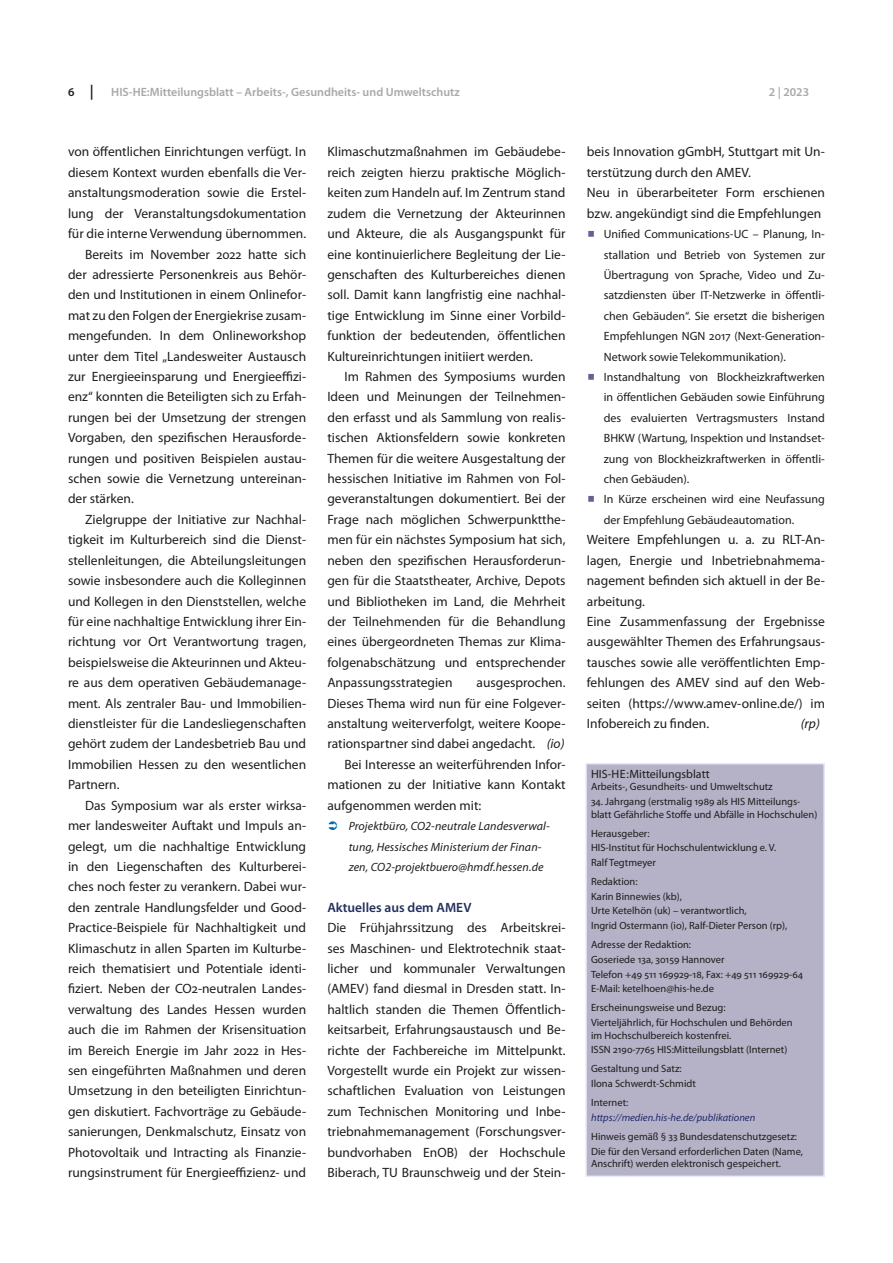
<style>
.page{position:relative;width:893px;height:1263px;background:#fff}
.page>*{position:absolute;margin:0;border:0;box-sizing:border-box;transform-origin:0 0}
.Text_folgender_Absat{font:13.5px/20.4px "Myriad Pro";color:#1d1d1b;text-align:justify}
.Text_erster_Absatz{font:13.5px/20.4px "Myriad Pro";color:#1d1d1b;text-align:justify}
.h3_Rubrik_blau{font:600 13.5px "Myriad Pro";color:#232f5d}
.Text_erster_Absatz-2{font:italic 13.5px "Myriad Pro";color:#1d1d1b}
.h1_Impressum{font:12px/20.4px "Myriad Pro";color:#1d1d1b;text-align:justify}
.t1{font:italic 12px/20.4px "Myriad Pro";letter-spacing:.01em;color:#1d1d1b}
.t2{font:600 12px "Myriad Pro";color:#a8a8a8}
.t3{font:600 12px "Myriad Pro";color:#1d1d1b}
.Text_Impressum{font:10.5px/12.6px "Myriad Pro";color:#1d1d1b}
.Zwischenüberschrift{font:10.5px "Myriad Pro";color:#1d1d1b}
.Text_Impressum-2{font:italic 10.5px "Myriad Pro";color:#1f2a6c}
.s1{font-size:15px}
.s2{font-style:italic}
</style>
<div class="page">
<div style="left:586px;top:764px;width:238px;height:412px;background:#b5b1c6"></div>
<div style="left:585px;top:763px;width:240px;height:414px;border:2px solid #e5ebf8"></div>
<p class="t3" style="left:68px;top:85px;width:27px">6 <span class="s1">|</span></p>
<p class="t2" style="left:111px;top:85px;width:350px">HIS-HE:Mitteilungsblatt – Arbeits-, Gesundheits- und Umweltschutz</p>
<p class="t2" style="left:769px;top:85px;width:42px">2 | 2023</p>
<p class="Text_folgender_Absat" style="left:68px;top:142px;width:240px">von öffentlichen Einrichtungen verfügt. In diesem Kontext wurden ebenfalls die Ver&shy;anstaltungsmoderation sowie die Erstel&shy;lung der Veranstaltungsdokumentation für die interne Verwendung übernommen.</p>
<p class="Text_folgender_Absat" style="left:68px;top:244px;width:240px;text-indent:17px">Bereits im November 2022 hatte sich der adressierte Personenkreis aus Behör&shy;den und Institutionen in einem Onlinefor&shy;mat zu den Folgen der Energiekrise zusam&shy;mengefunden. In dem Onlineworkshop unter dem Titel „Landesweiter Austausch zur Energieeinsparung und Energieeffizi&shy;enz“ konnten die Beteiligten sich zu Erfah&shy;rungen bei der Umsetzung der strengen Vorgaben, den spezifischen Herausforde&shy;rungen und positiven Beispielen austau&shy;schen sowie die Vernetzung untereinan&shy;der stärken.</p>
<p class="Text_folgender_Absat" style="left:68px;top:509px;width:240px;text-indent:17px">Zielgruppe der Initiative zur Nachhal&shy;tigkeit im Kulturbereich sind die Dienst&shy;stellenleitungen, die Abteilungsleitungen sowie insbesondere auch die Kolleginnen und Kollegen in den Dienststellen, welche für eine nachhaltige Entwicklung ihrer Ein&shy;richtung vor Ort Verantwortung tragen, beispielsweise die Akteurinnen und Akteu&shy;re aus dem operativen Gebäudemanage&shy;ment. Als zentraler Bau- und Immobilien&shy;dienstleister für die Landesliegenschaften gehört zudem der Landesbetrieb Bau und Immobilien Hessen zu den wesentlichen Partnern.</p>
<p class="Text_folgender_Absat" style="left:68px;top:795px;width:240px;text-indent:17px">Das Symposium war als erster wirksa&shy;mer landesweiter Auftakt und Impuls an&shy;gelegt, um die nachhaltige Entwicklung in den Liegenschaften des Kulturberei&shy;ches noch fester zu verankern. Dabei wur&shy;den zentrale Handlungsfelder und Good-Practice-Beispiele für Nachhaltigkeit und Klimaschutz in allen Sparten im Kulturbe&shy;reich thematisiert und Potentiale identi&shy;fiziert. Neben der CO2-neutralen Landes&shy;verwaltung des Landes Hessen wurden auch die im Rahmen der Krisensituation im Bereich Energie im Jahr 2022 in Hes&shy;sen eingeführten Maßnahmen und deren Umsetzung in den beteiligten Einrichtun&shy;gen diskutiert. Fachvorträge zu Gebäude&shy;sanierungen, Denkmalschutz, Einsatz von Photovoltaik und Intracting als Finanzie&shy;rungsinstrument für Energieeffizienz- und</p>
<p class="Text_folgender_Absat" style="left:327px;top:142px;width:240px">Klimaschutzmaßnahmen im Gebäudebe&shy;reich zeigten hierzu praktische Möglich&shy;keiten zum Handeln auf. Im Zentrum stand zudem die Vernetzung der Akteurinnen und Akteure, die als Ausgangspunkt für eine kontinuierlichere Begleitung der Lie&shy;genschaften des Kulturbereiches dienen soll. Damit kann langfristig eine nachhal&shy;tige Entwicklung im Sinne einer Vorbild&shy;funktion der bedeutenden, öffentlichen Kultureinrichtungen initiiert werden.</p>
<p class="Text_folgender_Absat" style="left:327px;top:366px;width:240px;text-indent:17px">Im Rahmen des Symposiums wurden Ideen und Meinungen der Teilnehmen&shy;den erfasst und als Sammlung von realis&shy;tischen Aktionsfeldern sowie konkreten Themen für die weitere Ausgestaltung der hessischen Initiative im Rahmen von Fol&shy;geveranstaltungen dokumentiert. Bei der Frage nach möglichen Schwerpunktthe&shy;men für ein nächstes Symposium hat sich, neben den spezifischen Herausforderun&shy;gen für die Staatstheater, Archive, Depots und Bibliotheken im Land, die Mehrheit der Teilnehmenden für die Behandlung eines übergeordneten Themas zur Klima&shy;folgenabschätzung und entsprechender Anpassungsstrategien</p>
<p class="Text_folgender_Absat" style="left:327px;top:672px;width:240px;text-indent:149px">ausgesprochen.<br>Dieses Thema wird nun für eine Folgever&shy;anstaltung weiterverfolgt, weitere Koope&shy;rationspartner sind dabei angedacht. <span class="s2">(io)</span></p>
<p class="Text_folgender_Absat" style="left:327px;top:754px;width:240px;text-indent:17px">Bei Interesse an weiterführenden Infor&shy;mationen zu der Initiative kann Kontakt aufgenommen werden mit:</p>
<p class="t1" style="left:349px;top:816px;width:203px">Projektbüro, CO2-neutrale Landesverwal&shy;tung, Hessisches Ministerium der Finan&shy;zen, CO2-projektbuero@hmdf.hessen.de</p>
<p class="h3_Rubrik_blau" style="left:327px;top:899px;width:146px">Aktuelles aus dem AMEV</p>
<p class="Text_erster_Absatz" style="left:327px;top:917px;width:240px">Die Frühjahrssitzung des Arbeitskrei&shy;ses Maschinen- und Elektrotechnik staat&shy;licher und kommunaler Verwaltungen (AMEV) fand diesmal in Dresden statt. In&shy;haltlich standen die Themen Öffentlich&shy;keitsarbeit, Erfahrungsaustausch und Be&shy;richte der Fachbereiche im Mittelpunkt.<br>Vorgestellt wurde ein Projekt zur wissen&shy;schaftlichen Evaluation von Leistungen zum Technischen Monitoring und Inbe&shy;triebnahmemanagement (Forschungsver&shy;bundvorhaben EnOB) der Hochschule Biberach, TU Braunschweig und der Stein-</p>
<p class="Text_erster_Absatz" style="left:587px;top:142px;width:240px">beis Innovation gGmbH, Stuttgart mit Un&shy;terstützung durch den AMEV.</p>
<p class="Text_erster_Absatz" style="left:587px;top:182px;width:240px">Neu in überarbeiteter Form erschienen bzw. angekündigt sind die Empfehlungen</p>
<p class="h1_Impressum" style="left:604px;top:224px;width:223px">Unified Communications-UC – Planung, In&shy;stallation und Betrieb von Systemen zur Übertragung von Sprache, Video und Zu&shy;satzdiensten über IT-Netzwerke in öffentli&shy;chen Gebäuden“. Sie ersetzt die bisherigen Empfehlungen NGN 2017 (Next-Generation-Network sowie Telekommunikation).</p>
<p class="h1_Impressum" style="left:604px;top:367px;width:223px">Instandhaltung von Blockheizkraftwerken in öffentlichen Gebäuden sowie Einführung des evaluierten Vertragsmusters Instand BHKW (Wartung, Inspektion und Instandset&shy;zung von Blockheizkraftwerken in öffentli&shy;chen Gebäuden).</p>
<p class="h1_Impressum" style="left:604px;top:489px;width:223px">In Kürze erscheinen wird eine Neufassung der Empfehlung Gebäudeautomation.</p>
<p class="Text_erster_Absatz" style="left:587px;top:529px;width:240px">Weitere Empfehlungen u. a. zu RLT-An&shy;lagen, Energie und Inbetriebnahmema&shy;nagement befinden sich aktuell in der Be&shy;arbeitung.</p>
<p class="Text_erster_Absatz" style="left:587px;top:611px;width:240px">Eine Zusammenfassung der Ergebnisse ausgewählter Themen des Erfahrungsaus&shy;tausches sowie alle veröffentlichten Emp&shy;fehlungen des AMEV sind auf den Web&shy;seiten (https://www.amev-online.de/) im Infobereich zu finden.</p>
<p class="Text_erster_Absatz-2" style="left:801px;top:715px;width:21px">(rp)</p>
<p class="h1_Impressum" style="left:591px;top:763px;width:120px">HIS-HE:Mitteilungsblatt</p>
<p class="Text_Impressum" style="left:591px;top:780px;width:183px">Arbeits-, Gesundheits- und Umweltschutz</p>
<p class="Text_Impressum" style="left:591px;top:795px;width:228px">34. Jahrgang (erstmalig 1989 als HIS Mitteilungs&shy;blatt Gefährliche Stoffe und Abfälle in Hochschulen)</p>
<p class="Zwischenüberschrift" style="left:591px;top:826px;width:60px">Herausgeber:</p>
<p class="Text_Impressum" style="left:591px;top:841px;width:187px">HIS-Institut für Hochschulentwicklung e. V.</p>
<p class="Text_Impressum" style="left:591px;top:856px;width:66px">Ralf Tegtmeyer</p>
<p class="Zwischenüberschrift" style="left:591px;top:875px;width:48px">Redaktion:</p>
<p class="Text_Impressum" style="left:591px;top:890px;width:92px">Karin Binnewies (kb),</p>
<p class="Text_Impressum" style="left:591px;top:904px;width:157px">Urte Ketelhön (uk) – verantwortlich,</p>
<p class="Text_Impressum" style="left:591px;top:919px;width:198px">Ingrid Ostermann (io), Ralf-Dieter Person (rp),</p>
<p class="Zwischenüberschrift" style="left:591px;top:938px;width:102px">Adresse der Redaktion:</p>
<p class="Text_Impressum" style="left:591px;top:953px;width:135px">Goseriede 13a, 30159 Hannover</p>
<p class="Text_Impressum" style="left:591px;top:968px;width:213px">Telefon +49 511 169929-18, Fax: +49 511 169929-64</p>
<p class="Text_Impressum" style="left:591px;top:982px;width:125px">E-Mail: ketelhoen@his-he.de</p>
<p class="Zwischenüberschrift" style="left:591px;top:1001px;width:136px">Erscheinungsweise und Bezug:</p>
<p class="Text_Impressum" style="left:591px;top:1016px;width:203px">Vierteljährlich, für Hochschulen und Behörden im Hochschulbereich kostenfrei.</p>
<p class="Text_Impressum" style="left:591px;top:1043px;width:198px">ISSN 2190-7765 HIS:Mitteilungsblatt (Internet)</p>
<p class="Zwischenüberschrift" style="left:591px;top:1062px;width:92px">Gestaltung und Satz:</p>
<p class="Text_Impressum" style="left:591px;top:1077px;width:106px">Ilona Schwerdt-Schmidt</p>
<p class="Zwischenüberschrift" style="left:591px;top:1096px;width:39px">Internet:</p>
<p class="Text_Impressum-2" style="left:591px;top:1111px;width:166px">https://medien.his-he.de/publikationen</p>
<p class="Zwischenüberschrift" style="left:591px;top:1130px;width:207px">Hinweis gemäß § 33 Bundesdatenschutzgesetz:</p>
<p class="Text_Impressum" style="left:591px;top:1144px;width:213px">Die für den Versand erforderlichen Daten (Name,<br>Anschrift) werden elektronisch gespeichert.</p>
</div>
